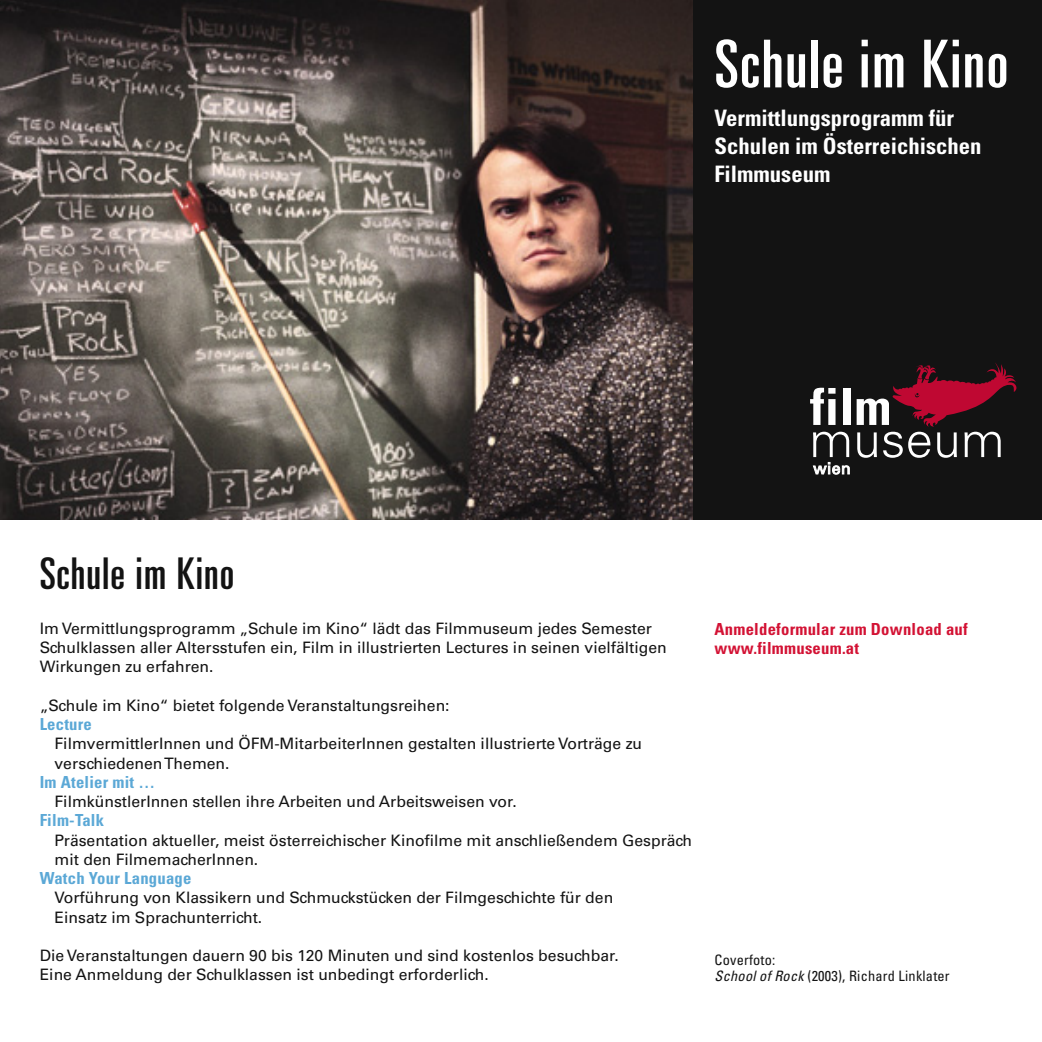
<style>
.page{position:relative;width:1042px;height:1042px;background:#fff}
.page>*{position:absolute;margin:0;border:0;box-sizing:border-box;transform-origin:0 0}
.t1{font:ultra-condensed 65.98px "Univers LT";letter-spacing:.025em;color:#fff}
.t2{font:ultra-condensed 43.75px "Univers LT";letter-spacing:.025em;color:#131313}
.t3{font:700 condensed 22.75px/28.3px "Univers LT";color:#fff}
.t4{font:700 condensed 16.62px "Univers LT";letter-spacing:.015em;color:#5ba8d6}
.t5{font:700 condensed 16.62px/19.2px "Univers LT";letter-spacing:.015em;color:#d31234}
.t6{font:15.75px/19.2px "Univers LT";color:#131313}
.t7{font:condensed 14.35px/15.8px "Univers LT";letter-spacing:.015em;color:#131313}
.s1{font-style:italic}
</style>
<div class="page">
<div style="left:0;top:0;width:1042px;height:521px;background:#131313"></div>
<img style="left:0;top:0;width:693px;height:521px">
<svg style="left:810px;top:388px;width:25px;height:37px"></svg>
<div style="left:843px;top:388px;width:7px;height:37px;background:#fff"></div>
<svg style="left:856px;top:363px;width:160px;height:95px"></svg>
<svg style="left:813px;top:432px;width:36px;height:42px"></svg>
<h1 class="t1" style="left:714px;top:40px;width:295px">Schule im Kino</h1>
<h3 class="t3" style="left:714px;top:105px;width:268px">Vermittlungsprogramm für<br>Schulen im Österreichischen<br>Filmmuseum</h3>
<h2 class="t2" style="left:40px;top:558px;width:196px">Schule im Kino</h2>
<p class="t6" style="left:40px;top:620px;width:628px">Im Vermittlungsprogramm „Schule im Kino“ lädt das Filmmuseum jedes Semester<br>Schulklassen aller Altersstufen ein, Film in illustrierten Lectures in seinen vielfältigen<br>Wirkungen zu erfahren.</p>
<p class="t6" style="left:40px;top:697px;width:411px">„Schule im Kino“ bietet folgende Veranstaltungsreihen:</p>
<p class="t4" style="left:40px;top:718px;width:54px">Lecture</p>
<p class="t6" style="left:55px;top:735px;width:589px">FilmvermittlerInnen und ÖFM-MitarbeiterInnen gestalten illustrierte Vorträge zu verschiedenen Themen.</p>
<p class="t4" style="left:40px;top:776px;width:117px">Im Atelier mit …</p>
<p class="t6" style="left:55px;top:793px;width:464px">FilmkünstlerInnen stellen ihre Arbeiten und Arbeitsweisen vor.</p>
<p class="t4" style="left:40px;top:814px;width:66px">Film-Talk</p>
<p class="t6" style="left:55px;top:832px;width:639px">Präsentation aktueller, meist österreichischer Kinofilme mit anschließendem Gespräch mit den FilmemacherInnen.</p>
<p class="t4" style="left:40px;top:872px;width:153px">Watch Your Language</p>
<p class="t6" style="left:55px;top:889px;width:560px">Vorführung von Klassikern und Schmuckstücken der Filmgeschichte für den<br>Einsatz im Sprachunterricht.</p>
<p class="t6" style="left:40px;top:947px;width:581px">Die Veranstaltungen dauern 90 bis 120 Minuten und sind kostenlos besuchbar.<br>Eine Anmeldung der Schulklassen ist unbedingt erforderlich.</p>
<p class="t5" style="left:714px;top:620px;width:255px">Anmeldeformular zum Download auf www.filmmuseum.at</p>
<p class="t7" style="left:714px;top:953px;width:237px">Coverfoto:<br><span class="s1">School of Rock</span> (2003), Richard Linklater</p>
</div>
